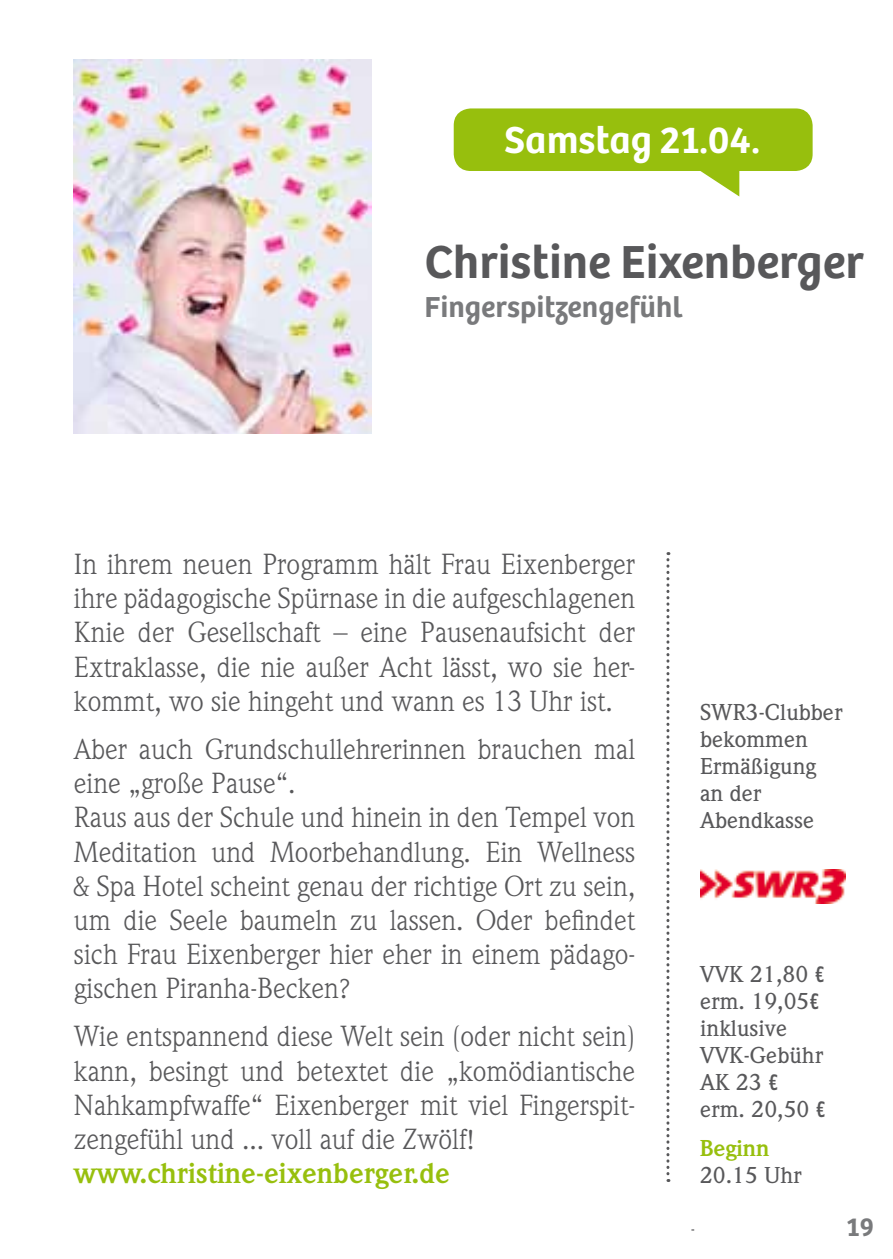
<style>
.page{position:relative;width:893px;height:1259px;background:#fff}
.page>*{position:absolute;margin:0;border:0;box-sizing:border-box;transform-origin:0 0}
.t1{font:600 48px "Bree";color:#58585a}
.t2{font:600 39px "Bree";color:#fff}
.t3{font:600 30px "Bree";color:#797a7c}
.t4{font:28.5px/34.2px "Weidemann";color:#58585a;text-align:justify}
.t5{font:700 28.5px "Weidemann";color:#97bf0d}
.t6{font:600 27px "Bree";color:#797a7c}
.t7{font:500 22.5px/27px "Weidemann";color:#58585a}
.t8{font:700 22.5px "Weidemann";color:#97bf0d}
.s1{font-family:"Solex"}
</style>
<div class="page">
<img style="left:74px;top:60px;width:298px;height:374px">
<div style="left:454px;top:108px;width:359px;height:63px;background:#97bf0d;border-radius:17px"></div>
<svg style="left:700px;top:171px;width:39px;height:25px"></svg>
<svg style="left:666px;top:552px;width:3px;height:630px"></svg>
<img style="left:700px;top:869px;width:145px;height:34px">
<h2 class="t2" style="left:504px;top:117px;width:258px">Samstag 21.04.</h2>
<h1 class="t1" style="left:424px;top:234px;width:441px">Christine Eixenberger</h1>
<p class="t3" style="left:424px;top:289px;width:260px">Fingerspitzengefühl</p>
<p class="t4" style="left:74px;top:547px;width:563px">In ihrem neuen Programm hält Frau Eixenberger ihre pädagogische Spürnase in die aufgeschlagenen Knie der Gesellschaft – eine Pausenaufsicht der Extraklasse, die nie außer Acht lässt, wo sie her&shy;kommt, wo sie hingeht und wann es 13 Uhr ist.</p>
<p class="t4" style="left:74px;top:732px;width:563px;text-align:left">Aber auch Grundschullehrerinnen brauchen mal eine „große Pause“.<br>Raus aus der Schule und hinein in den Tempel von Meditation und Moorbehandlung. Ein Wellness &amp; Spa Hotel scheint genau der richtige Ort zu sein, um die Seele baumeln zu lassen. Oder befindet sich Frau Eixenberger hier eher in einem pädago&shy;gischen Piranha-Becken?</p>
<p class="t4" style="left:74px;top:1019px;width:563px">Wie entspannend diese Welt sein (oder nicht sein) kann, besingt und betextet die „komödiantische Nahkampfwaffe“ Eixenberger mit viel Fingerspit&shy;zengefühl und ... voll auf die Zwölf!</p>
<p class="t5" style="left:74px;top:1156px;width:377px">www.christine-eixenberger.de</p>
<p class="t7" style="left:700px;top:699px;width:144px">SWR3-Clubber bekommen<br>Ermäßigung an der<br>Abendkasse</p>
<p class="t7" style="left:700px;top:961px;width:127px">VVK 21,80 <span class="s1">¤ </span>erm. 19,05<span class="s1">¤ </span>inklusive<br>VVK-Gebühr<br>AK 23 <span class="s1">¤ </span>erm. 20,50 <span class="s1">¤</span></p>
<p class="t8" style="left:700px;top:1135px;width:71px">Beginn</p>
<p class="t7" style="left:700px;top:1162px;width:103px">20.15 Uhr</p>
<p class="t6" style="left:847px;top:1211px;width:29px">19</p>
</div>
